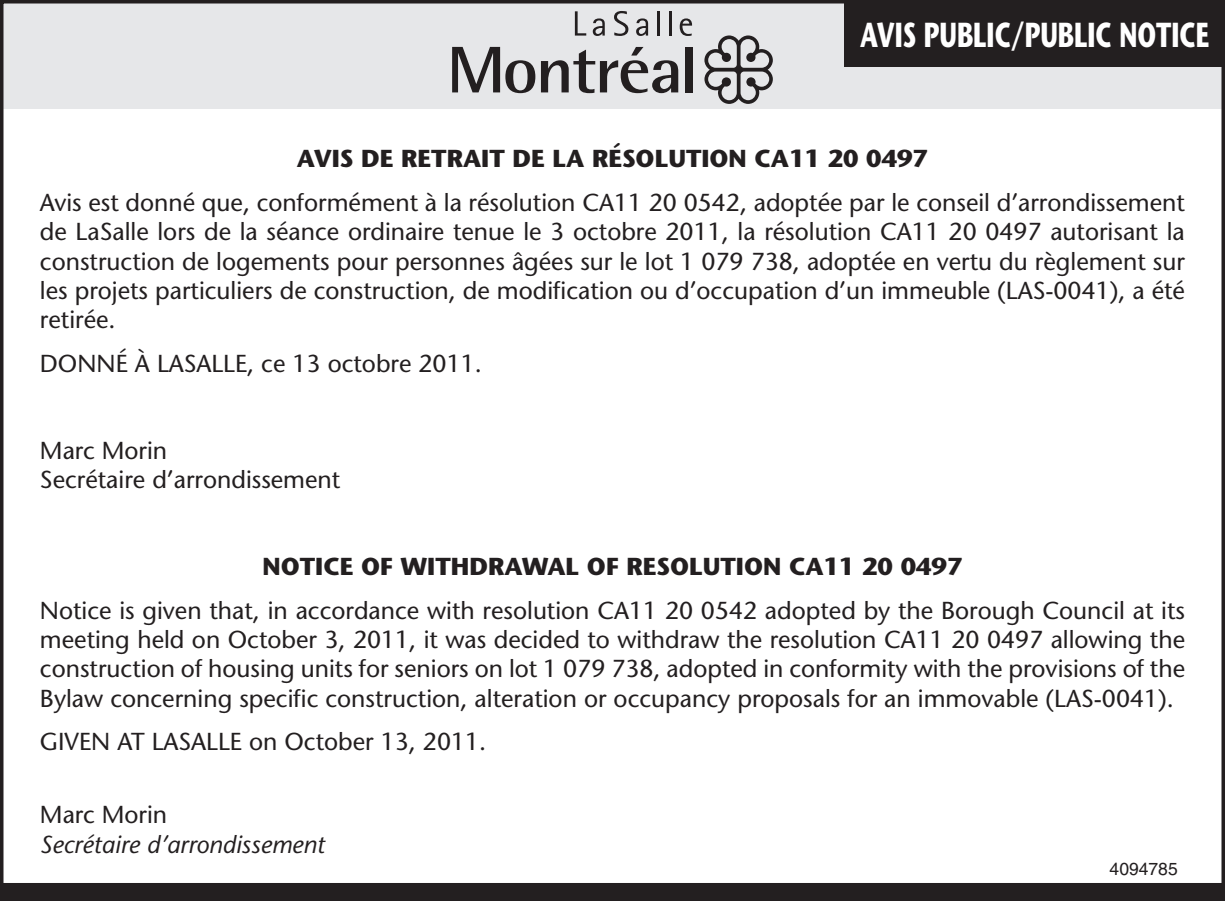
<style>
.page{position:relative;width:1225px;height:901px;background:#fff}
.page>*{position:absolute;margin:0;border:0;box-sizing:border-box;transform-origin:0 0}
.t1{font:700 34.65px "Stone Sans";color:#fff;scale:.7 1}
.t2{font:24.5px/29.4px "Stone Sans";color:#231f20;text-align:justify}
.t3{font:700 24.5px "Stone Sans";color:#231f20}
.t4{font:italic 24.5px "Stone Sans";color:#231f20}
.t5{font:17.5px "Helvetica";color:#231f20}
</style>
<div class="page">
<div style="left:0;top:0;width:1225px;height:108px;background:#e6e7e9"></div>
<svg style="left:575px;top:11px;width:11px;height:25px"></svg>
<svg style="left:593px;top:18px;width:12px;height:18px"></svg>
<svg style="left:614px;top:11px;width:14px;height:25px"></svg>
<svg style="left:636px;top:18px;width:12px;height:18px"></svg>
<hr style="left:657px;top:11px;width:3px;height:25px;background:#231f20">
<hr style="left:669px;top:11px;width:3px;height:25px;background:#231f20">
<svg style="left:680px;top:18px;width:12px;height:18px"></svg>
<svg style="left:452px;top:47px;width:83px;height:46px"></svg>
<svg style="left:541px;top:47px;width:137px;height:46px"></svg>
<div style="left:686px;top:47px;width:7px;height:45px;background:#231f20"></div>
<svg style="left:704px;top:35px;width:69px;height:69px"></svg>
<div style="left:844px;top:0;width:381px;height:67px;background:#231f20"></div>
<div style="left:0;top:882px;width:1225px;height:18px;background:#231f20"></div>
<h1 class="t1" style="left:860px;top:13px;width:257px">AVIS PUBLIC/PUBLIC</h1>
<h1 class="t1" style="left:1119px;top:13px;width:130px">NOTICE</h1>
<p class="t3" style="left:297px;top:143px;width:31px">AVIS</p>
<p class="t3" style="left:361px;top:143px;width:568px">DE RETRAIT DE LA RÉSOLUTION CA11 20 0497</p>
<p class="t2" style="left:40px;top:187px;width:1147px">Avis est donné que, conformément à la résolution CA11 20 0542, adoptée par le conseil d’arrondissement de LaSalle lors de la séance ordinaire tenue le 3 octobre 2011, la résolution CA11 20 0497 autorisant la construction de logements pour personnes âgées sur le lot 1 079 738, adoptée en vertu du règlement sur les projets particuliers de construction, de modification ou d’occupation d’un immeuble (LAS-0041), a été retirée.</p>
<p class="t2" style="left:40px;top:348px;width:443px">DONNÉ À LASALLE, ce 13 octobre 2011.</p>
<p class="t2" style="left:40px;top:435px;width:302px">Marc Morin<br>Secrétaire d’arrondissement</p>
<p class="t3" style="left:263px;top:550px;width:701px">NOTICE OF WITHDRAWAL OF RESOLUTION CA11 20 0497</p>
<p class="t2" style="left:40px;top:594px;width:1147px">Notice is given that, in accordance with resolution CA11 20 0542 adopted by the Borough Council at its meeting held on October 3, 2011, it was decided to withdraw the resolution CA11 20 0497 allowing the construction of housing units for seniors on lot 1 079 738, adopted in conformity with the provisions of the Bylaw concerning specific construction, alteration or occupancy proposals for an immovable (LAS-0041).</p>
<p class="t2" style="left:40px;top:726px;width:448px">GIVEN AT LASALLE on October 13, 2011.</p>
<p class="t2" style="left:40px;top:799px;width:129px">Marc Morin</p>
<p class="t4" style="left:40px;top:828px;width:287px">Secrétaire d’arrondissement</p>
<p class="t5" style="left:1110px;top:857px;width:70px">4094785</p>
</div>
